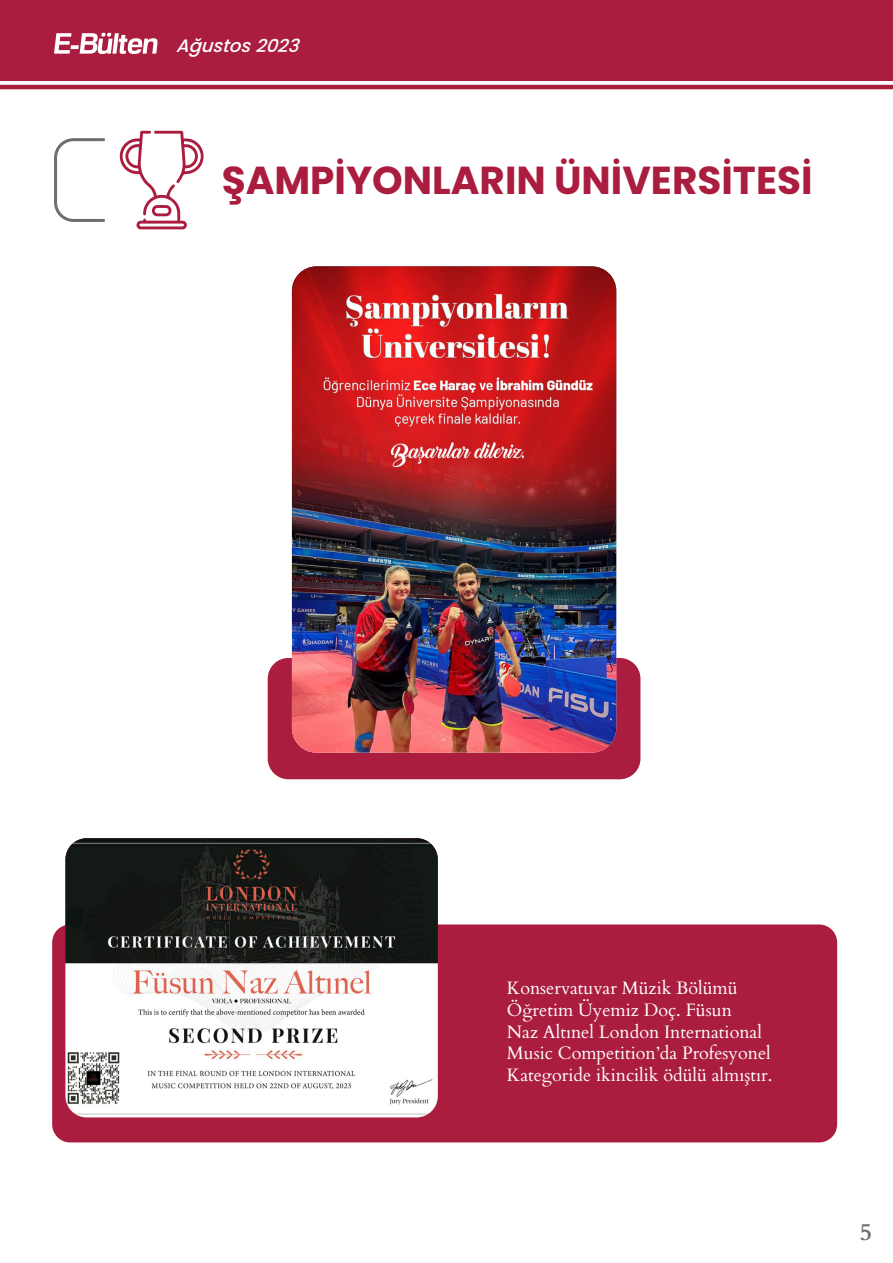
<style>
.page{position:relative;width:893px;height:1263px;background:#fff}
.page>*{position:absolute;margin:0;border:0;box-sizing:border-box;transform-origin:0 0}
.t1{font:700 39px "Poppins";color:#aa1d3e}
.t2{font:700 24px "Cardo";color:#6e6e71}
.t3{font:18px/21.6px "Cardo";color:#fff}
.t4{font:italic 500 18px "Poppins";color:#fff}
</style>
<div class="page">
<svg style="left:0;top:80px;width:893px;height:9px"></svg>
<div style="left:0;top:0;width:893px;height:80px;background:#aa1d3e"></div>
<svg style="left:54px;top:33px;width:103px;height:21px"></svg>
<div style="left:268px;top:658px;width:372px;height:121px;background:#aa1d3e;border-radius:21px"></div>
<img style="left:292px;top:266px;width:324px;height:487px">
<svg style="left:119px;top:131px;width:85px;height:98px"></svg>
<svg style="left:54px;top:138px;width:51px;height:84px"></svg>
<div style="left:52px;top:924px;width:785px;height:218px;background:#aa1d3e;border-radius:18px"></div>
<img style="left:65px;top:838px;width:373px;height:279px">
<p class="t4" style="left:177px;top:35px;width:127px">Ağustos 2023</p>
<p class="t1" style="left:222px;top:158px;width:592px">ŞAMPİYONLARIN ÜNİVERSİTESİ</p>
<p class="t3" style="left:507px;top:977px;width:267px">Konservatuvar Müzik Bölümü<br>Öğretim Üyemiz Doç. Füsun<br>Naz Altınel London International<br>Music Competition’da Profesyonel<br>Kategoride ikincilik ödülü almıştır.</p>
<h2 class="t2" style="left:860px;top:1212px;width:14px">5</h2>
</div>
